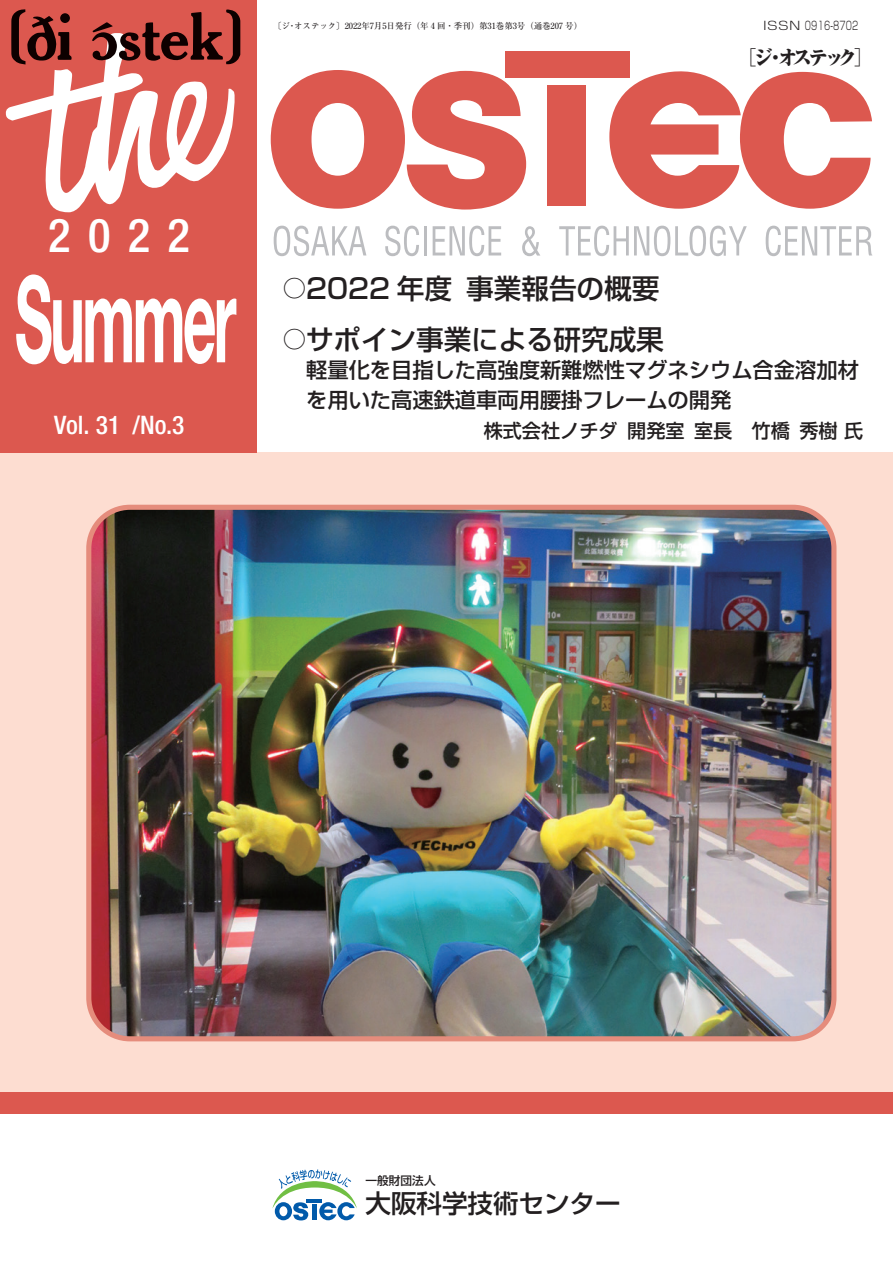
<style>
.page{position:relative;width:893px;height:1263px;background:#fff}
.page>*{position:absolute;margin:0;border:0;box-sizing:border-box;transform-origin:0 0}
.t1{font:700 120.15px "Helvetica Neue LT Std";letter-spacing:-.05em;color:#fff;scale:.49 1}
.t2{font:500 condensed 46.8px "Helvetica Neue LT Std";color:#fff}
.t3{font:500 27.6px "Shin Go Pr 6";color:#231f20}
.t4{font:500 condensed 25.5px "Helvetica Neue LT Std";color:#fff}
.t5{font:500 25.5px "Shin Go Pr 6";color:#231f20}
.t6{font:500 21.3px/29.7px "Shin Go Pr 6";color:#231f20}
.t7{font:900 20.25px "Ryumin Pr 6";letter-spacing:-.24em;color:#231f20}
.t8{font:500 19.2px "Shin Go Pr 6";color:#231f20}
.t9{font:300 11.7px "Shin Go Pr 6";letter-spacing:.02em;color:#231f20;scale:1.2 1}
.t10{font:500 11.7px "Shin Go Pr 6";color:#231f20}
.t11{font:500 8.55px "Ryumin Pr 6";letter-spacing:-.01em;color:#231f20}
.s1{font-weight:300}
.s2{font-size:23.4px}
</style>
<div class="page">
<div style="left:0;top:452px;width:893px;height:643px;background:#fdddd1"></div>
<div style="left:0;top:1092px;width:893px;height:22px;background:#dc584f"></div>
<div style="left:0;top:0;width:257px;height:452px;background:#dc584f"></div>
<svg style="left:5px;top:9px;width:235px;height:203px"></svg>
<div style="left:505px;top:51px;width:124px;height:27px;background:#dc584f"></div>
<div style="left:547px;top:85px;width:39px;height:121px;background:#dc584f"></div>
<svg style="left:271px;top:70px;width:255px;height:140px"></svg>
<svg style="left:609px;top:68px;width:263px;height:141px"></svg>
<svg style="left:274px;top:226px;width:92px;height:30px"></svg>
<svg style="left:385px;top:226px;width:34px;height:30px"></svg>
<hr style="left:424px;top:226px;width:3px;height:29px;background:#bcbdc0">
<svg style="left:433px;top:226px;width:68px;height:30px"></svg>
<svg style="left:522px;top:226px;width:18px;height:30px"></svg>
<svg style="left:559px;top:226px;width:188px;height:30px"></svg>
<svg style="left:766px;top:226px;width:106px;height:30px"></svg>
<svg style="left:272px;top:1169px;width:85px;height:51px"></svg>
<img style="left:92px;top:508px;width:742px;height:530px">
<div style="left:86px;top:505px;width:750px;height:536px;border:5px solid #e58c7c;border-radius:41px"></div>
<h2 class="t2" style="left:48px;top:207px;width:143px">2022</h2>
<p class="t11" style="left:273px;top:19px;width:310px">〔ジ・オステック〕2022年7月5日発行（年 4 回・季刊）第31巻第3号（通巻207 号）</p>
<p class="t9" style="left:763px;top:16px;width:81px">ISSN 0916-8702</p>
<p class="t7" style="left:737px;top:41px;width:138px"><span class="s1">［</span>ジ・オステック<span class="s1">］</span></p>
<h1 class="t1" style="left:15px;top:245px;width:454px">Summer</h1>
<p class="t3" style="left:283px;top:265px;width:378px"><span class="s2">○</span>2022 年度事業報告の概要</p>
<p class="t3" style="left:283px;top:316px;width:383px"><span class="s2">○</span>サポイン事業による研究成果</p>
<p class="t6" style="left:306px;top:354px;width:554px">軽量化を目指した高強度新難燃性マグネシウム合金溶加材を用いた高速鉄道車両用腰掛フレームの開発</p>
<p class="t8" style="left:484px;top:415px;width:381px">株式会社ノチダ開発室室長　竹橋秀樹 氏</p>
<p class="t4" style="left:54px;top:409px;width:132px">Vol. 31 /No.3</p>
<p class="t10" style="left:366px;top:1170px;width:72px">一般財団法人</p>
<p class="t5" style="left:366px;top:1182px;width:257px">大阪科学技術センター</p>
</div>
